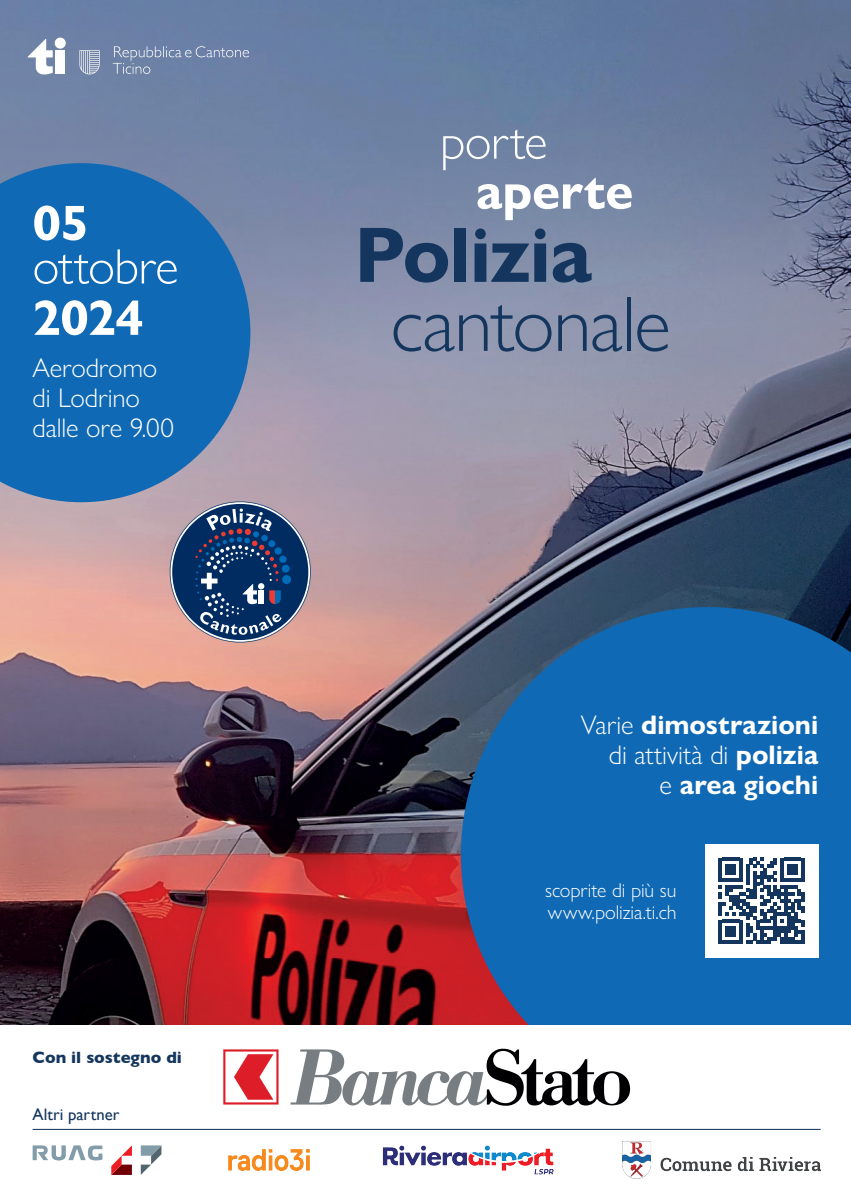
<style>
.page{position:relative;width:851px;height:1200px;background:#fff}
.page>*{position:absolute;margin:0;border:0;box-sizing:border-box;transform-origin:0 0}
.t1{font:300 79px "Gill Sans Nova";letter-spacing:-.02em;color:#14365e}
.t2{font:700 79px "Gill Sans Nova";letter-spacing:-.01em;color:#14365e}
.t3{font:300 50px "Gill Sans Nova";letter-spacing:-.015em;color:#fff}
.t4{font:700 50px "Gill Sans Nova";letter-spacing:-.005em;color:#fff}
.t5{font:700 27px/30px "Gill Sans Nova";color:#fff;text-align:right}
.t6{font:300 27px/30px "Gill Sans Nova";letter-spacing:-.005em;color:#fff}
.t7{font:300 20px/22px "Gill Sans Nova";letter-spacing:-.005em;color:#fff}
.t8{font:700 16.6px "Gill Sans";color:#14365e}
.t9{font:16.6px "Gill Sans";letter-spacing:.005em;color:#14365e}
.s1{font-weight:300}
</style>
<div class="page">
<img style="left:0;top:0;width:850px;height:1025px">
<svg style="left:461px;top:607px;width:389px;height:418px;fill:#1069b4"></svg>
<svg style="left:0;top:163px;width:250px;height:339px;fill:#1069b4"></svg>
<svg style="left:170px;top:501px;width:141px;height:141px"></svg>
<div style="left:55px;top:50px;width:10px;height:24px;background:#fff"></div>
<div style="left:55px;top:38px;width:11px;height:11px;background:#fff;border-radius:50%"></div>
<svg style="left:28px;top:39px;width:25px;height:35px"></svg>
<svg style="left:79px;top:50px;width:21px;height:24px"></svg>
<svg style="left:113px;top:46px;width:136px;height:28px"></svg>
<div style="left:704px;top:843px;width:114px;height:114px;background:#fff"></div>
<svg style="left:718px;top:857px;width:86px;height:86px"></svg>
<svg style="left:290px;top:1048px;width:340px;height:57px"></svg>
<svg style="left:223px;top:1049px;width:55px;height:55px"></svg>
<svg style="left:141px;top:1145px;width:20px;height:29px"></svg>
<svg style="left:111px;top:1145px;width:21px;height:29px"></svg>
<svg style="left:33px;top:1145px;width:69px;height:15px"></svg>
<img style="left:228px;top:1149px;width:81px;height:21px">
<img style="left:382px;top:1145px;width:172px;height:30px">
<img style="left:623px;top:1141px;width:197px;height:37px">
<hr style="left:33px;top:1128px;width:787px;height:1px;background:#14365e">
<h2 class="t4" style="left:33px;top:192px;width:58px">05</h2>
<h2 class="t3" style="left:33px;top:236px;width:147px">ottobre</h2>
<h2 class="t4" style="left:33px;top:287px;width:113px">2024</h2>
<p class="t6" style="left:33px;top:353px;width:143px">Aerodromo di Lodrino dalle ore 9.00</p>
<p class="t8" style="left:33px;top:1043px;width:151px">Con il sostegno di</p>
<p class="t9" style="left:33px;top:1104px;width:88px">Altri partner</p>
<h2 class="t3" style="left:440px;top:111px;width:109px">porte</h2>
<h2 class="t4" style="left:476px;top:160px;width:159px">aperte</h2>
<h1 class="t2" style="left:354px;top:206px;width:239px">Polizia</h1>
<h1 class="t1" style="left:390px;top:276px;width:281px">cantonale</h1>
<p class="t5" style="left:580px;top:709px;width:239px"><span class="s1">Varie</span> dimostrazioni <span class="s1">di attività di</span> polizia<br><span class="s1">e</span> area giochi</p>
<p class="t7" style="left:545px;top:878px;width:133px">scoprite di più su www.polizia.ti.ch</p>
</div>
